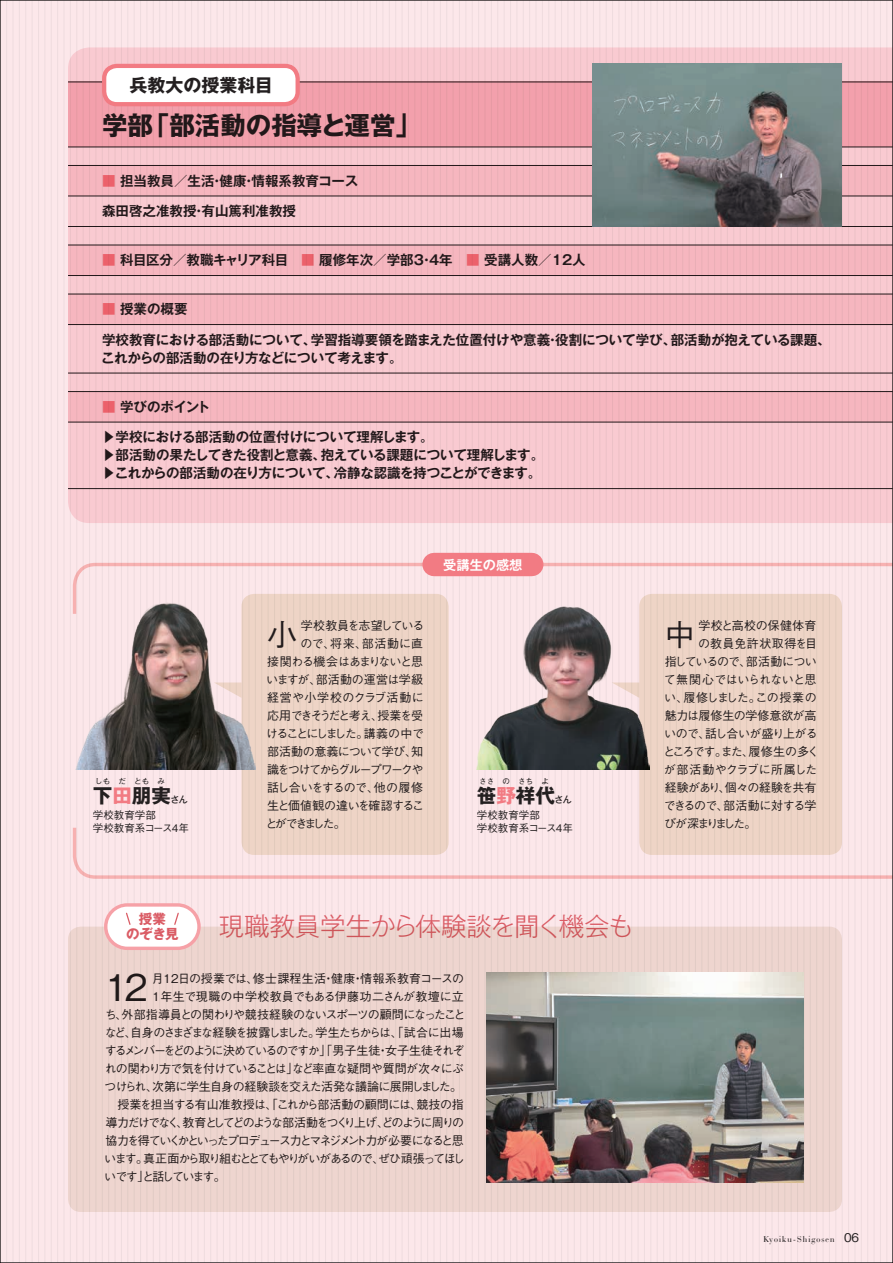
<style>
.page{position:relative;width:893px;height:1263px;background:#fce7ea}
.page>*{position:absolute;margin:0;border:0;box-sizing:border-box;transform-origin:0 0}
.t1{font:500 36.6px "Gothic BBB Pr 6 N";color:#231f20}
.t2{font:500 30px "Gothic BBB Pr 6 N";color:#231f20}
.t3{font:300 25.5px "Gothic MB101 Pr 6 N";letter-spacing:-.02em;color:#da5c65}
.t4{font:700 25.5px "Gothic MB101 Pr 6 N";color:#231f20}
.t5{font:700 19.5px "Gothic MB101 Pro";color:#231f20}
.t6{font:700 18px "Gothic MB101 Pr 6 N";color:#231f20}
.t7{font:700 13.5px/18px "Gothic MB101 Pr 6 N De";letter-spacing:-.005em;color:#231f20}
.t8{font:700 13.5px/15px "Gothic MB101 Pr 6 N";letter-spacing:-.03em;color:#da5c65;text-align:center}
.t9{font:700 13.2px "Gothic MB101 Pr 6 N De";color:#fff}
.t10{font:500 12px "Gothic BBB Pr 6 N";letter-spacing:-.065em;color:#231f20}
.t11{font:500 12px "Gothic BBB Pr 6 N";letter-spacing:-.085em;color:#231f20}
.t12{font:500 12px "Gothic BBB Pr 6 N";letter-spacing:-.125em;color:#231f20}
.t13{font:500 12px "Gothic BBB Pr 6 N";letter-spacing:-.13em;color:#231f20}
.t14{font:500 12px "Gothic BBB Pr 6 N";letter-spacing:-.145em;color:#231f20}
.t15{font:500 12px "Gothic BBB Pr 6 N";letter-spacing:-.045em;color:#231f20}
.t16{font:500 12px "Gothic BBB Pr 6 N";letter-spacing:.02em;color:#231f20}
.t17{font:500 12px "Gothic BBB Pr 6 N";letter-spacing:-.15em;color:#231f20}
.t18{font:500 12px "Gothic BBB Pr 6 N";letter-spacing:-.025em;color:#231f20}
.t19{font:500 12px "Gothic BBB Pr 6 N";letter-spacing:-.135em;color:#231f20}
.t20{font:500 12px "Gothic BBB Pr 6 N";letter-spacing:.005em;color:#231f20}
.t21{font:500 12px "Gothic BBB Pr 6 N";letter-spacing:.01em;color:#231f20}
.t22{font:500 12px "Gothic BBB Pr 6 N";letter-spacing:-.115em;color:#231f20}
.t23{font:500 12px "Gothic BBB Pr 6 N";letter-spacing:-.055em;color:#231f20}
.t24{font:500 12px "Gothic BBB Pr 6 N";letter-spacing:-.01em;color:#231f20}
.t25{font:500 12px "Gothic BBB Pr 6 N";letter-spacing:-.04em;color:#231f20}
.t26{font:500 12px "Gothic BBB Pr 6 N";letter-spacing:-.02em;color:#231f20}
.t27{font:500 12px "Gothic BBB Pr 6 N";letter-spacing:.035em;color:#231f20}
.t28{font:500 12px "Gothic BBB Pr 6 N";letter-spacing:.03em;color:#231f20}
.t29{font:500 12px "Gothic BBB Pr 6 N";letter-spacing:-.165em;color:#231f20}
.t30{font:500 12px "Gothic BBB Pr 6 N";letter-spacing:-.205em;color:#231f20}
.t31{font:500 10.5px/13.5px "Gothic BBB Pro";color:#231f20}
.t32{font:9px "Bauer Bodoni BT";letter-spacing:.12em;color:#231f20}
.t33{font:500 9px "Gothic MB101 Pro";color:#231f20}
.t34{font:700 7.5px "Gothic MB101 Pro";color:#231f20}
.s1{color:#f27b83}
.s2{font-family:"Gothic BBB Pro";font-weight:500;font-size:12px}
</style>
<div class="page">
<svg style="left:68px;top:47px;width:823px;height:476px;background:#f5c7ce"></svg>
<div style="left:68px;top:82px;width:825px;height:65px;background:#f3a0ac"></div>
<svg style="left:68px;top:166px;width:823px;height:256px;background:#f3bdc5"></svg>
<hr style="left:68px;top:82px;width:825px;height:1px;background:#231f20">
<hr style="left:68px;top:147px;width:825px;height:1px;background:#231f20">
<hr style="left:68px;top:165px;width:825px;height:1px;background:#231f20">
<hr style="left:68px;top:196px;width:825px;height:1px;background:#231f20">
<hr style="left:68px;top:226px;width:825px;height:1px;background:#231f20">
<hr style="left:68px;top:245px;width:825px;height:1px;background:#231f20">
<hr style="left:68px;top:275px;width:825px;height:1px;background:#231f20">
<hr style="left:68px;top:294px;width:825px;height:1px;background:#231f20">
<hr style="left:68px;top:324px;width:825px;height:1px;background:#231f20">
<hr style="left:68px;top:373px;width:825px;height:1px;background:#231f20">
<hr style="left:68px;top:488px;width:825px;height:1px;background:#231f20">
<hr style="left:68px;top:391px;width:825px;height:1px;background:#231f20">
<hr style="left:68px;top:422px;width:825px;height:1px;background:#231f20">
<div style="left:639px;top:594px;width:203px;height:261px;background:#eed4c6;border-radius:13px"></div>
<div style="left:241px;top:594px;width:208px;height:261px;background:#eed4c6;border-radius:13px"></div>
<img style="left:75px;top:615px;width:181px;height:155px">
<img style="left:477px;top:615px;width:173px;height:155px">
<div style="left:68px;top:927px;width:774px;height:285px;background:#eed5cf;border-radius:13px"></div>
<svg style="left:73px;top:561px;width:818px;height:54px"></svg>
<svg style="left:73px;top:826px;width:818px;height:54px"></svg>
<svg style="left:612px;top:682px;width:27px;height:16px"></svg>
<svg style="left:214px;top:682px;width:27px;height:16px"></svg>
<img style="left:487px;top:972px;width:316px;height:210px">
<div style="left:104px;top:66px;width:194px;height:38px;background:#fff;border-radius:13px"></div>
<div style="left:102px;top:64px;width:198px;height:42px;border:4px solid #f27b83;border-radius:13px"></div>
<img style="left:593px;top:64px;width:249px;height:162px">
<div style="left:434px;top:553px;width:98px;height:23px;background:#f27b83"></div>
<div style="left:106px;top:905px;width:93px;height:43px;background:#fff;border-radius:22px"></div>
<div style="left:104px;top:903px;width:97px;height:47px;border:3px solid #f6a1a7;border-radius:22px"></div>
<svg style="left:126px;top:912px;width:5px;height:13px"></svg>
<svg style="left:174px;top:912px;width:5px;height:13px"></svg>
<h3 class="t6" style="left:130px;top:70px;width:145px">兵教大の授業科目</h3>
<h3 class="t4" style="left:102px;top:105px;width:320px">学部「部活動の指導と運営」</h3>
<p class="t7" style="left:102px;top:171px;width:258px"><span class="s1">■</span> 担当教員／生活・健康・情報系教育コース</p>
<p class="t7" style="left:102px;top:202px;width:195px">森田啓之准教授・有山篤利准教授</p>
<p class="t7" style="left:102px;top:251px;width:485px"><span class="s1">■</span> 科目区分／教職キャリア科目　<span class="s1">■</span> 履修年次／学部3・4年　<span class="s1">■</span> 受講人数／12人</p>
<p class="t7" style="left:102px;top:300px;width:87px"><span class="s1">■</span> 授業の概要</p>
<p class="t7" style="left:101px;top:330px;width:731px">学校教育における部活動について、学習指導要領を踏まえた位置付けや意義・役割について学び、部活動が抱えている課題、これからの部活動の在り方などについて考えます。</p>
<p class="t7" style="left:102px;top:397px;width:110px"><span class="s1">■</span> 学びのポイント</p>
<p class="t7" style="left:102px;top:428px;width:444px">▶学校における部活動の位置付けについて理解します。<br>▶部活動の果たしてきた役割と意義、抱えている課題について理解します。▶これからの部活動の在り方について、冷静な認識を持つことができます。</p>
<p class="t9" style="left:443px;top:553px;width:81px">受講生の感想</p>
<p class="t34" style="left:95px;top:775px;width:16px">しも</p>
<p class="t34" style="left:118px;top:775px;width:9px">だ</p>
<p class="t34" style="left:134px;top:775px;width:16px">とも</p>
<p class="t34" style="left:157px;top:775px;width:9px">み</p>
<h3 class="t5" style="left:93px;top:780px;width:79px">下<span class="s1">田</span>朋実</h3>
<p class="t33" style="left:171px;top:792px;width:19px">さん</p>
<p class="t31" style="left:93px;top:807px;width:97px">学校教育学部<br>学校教育系コース4年</p>
<h2 class="t2" style="left:267px;top:610px;width:31px">小</h2>
<p class="t11" style="left:301px;top:616px;width:125px">学校教員を志望している</p>
<p class="t28" style="left:300px;top:634px;width:124px">ので、将来、部活動に直</p>
<p class="t11" style="left:267px;top:652px;width:158px">接関わる機会はあまりないと思</p>
<p class="t24" style="left:266px;top:670px;width:158px">いますが、部活動の運営は学級</p>
<p class="t27" style="left:267px;top:688px;width:158px">経営や小学校のクラブ活動に</p>
<p class="t22" style="left:267px;top:706px;width:158px">応用できそうだと考え、授業を受</p>
<p class="t19" style="left:266px;top:724px;width:160px">けることにしました。講義の中で</p>
<p class="t25" style="left:267px;top:742px;width:158px">部活動の意義について学び、知</p>
<p class="t19" style="left:267px;top:760px;width:158px">識をつけてからグループワークや</p>
<p class="t15" style="left:267px;top:778px;width:158px">話し合いをするので、他の履修</p>
<p class="t15" style="left:267px;top:796px;width:159px">生と価値観の違いを確認するこ</p>
<p class="t30" style="left:265px;top:814px;width:82px">とができました。</p>
<p class="t34" style="left:479px;top:775px;width:16px">ささ</p>
<p class="t34" style="left:502px;top:775px;width:9px">の</p>
<p class="t34" style="left:518px;top:775px;width:16px">さち</p>
<p class="t34" style="left:541px;top:775px;width:9px">よ</p>
<h3 class="t5" style="left:477px;top:780px;width:79px">笹<span class="s1">野</span>祥代</h3>
<p class="t33" style="left:555px;top:792px;width:19px">さん</p>
<p class="t31" style="left:477px;top:807px;width:97px">学校教育学部<br>学校教育系コース4年</p>
<p class="t8" style="left:126px;top:911px;width:54px">授業<br>のぞき見</p>
<h3 class="t3" style="left:219px;top:905px;width:417px">現職教員学生から体験談を聞く機会も</h3>
<h1 class="t1" style="left:105px;top:957px;width:44px">12</h1>
<p class="t16" style="left:152px;top:968px;width:314px">月12日の授業では、修士課程生活・健康・情報系教育コースの</p>
<p class="t20" style="left:152px;top:986px;width:313px">1年生で現職の中学校教員でもある伊藤功二さんが教壇に立</p>
<p class="t11" style="left:104px;top:1004px;width:363px">ち、外部指導員との関わりや競技経験のないスポーツの顧問になったこと</p>
<p class="t13" style="left:104px;top:1022px;width:361px">など、自身のさまざまな経験を披露しました。学生たちからは、「試合に出場</p>
<p class="t12" style="left:105px;top:1040px;width:361px">するメンバーをどのように決めているのですか」「男子生徒・女子生徒それぞ</p>
<p class="t10" style="left:105px;top:1058px;width:361px">れの関わり方で気を付けていることは」など率直な疑問や質問が次々にぶ</p>
<p class="t10" style="left:105px;top:1076px;width:359px">つけられ、次第に学生自身の経験談を交えた活発な議論に展開しました。</p>
<p class="t18" style="left:105px;top:1094px;width:360px">　授業を担当する有山准教授は、「これから部活動の顧問には、競技の指</p>
<p class="t17" style="left:105px;top:1112px;width:360px">導力だけでなく、教育としてどのような部活動をつくり上げ、どのように周りの</p>
<p class="t14" style="left:105px;top:1130px;width:360px">協力を得ていくかといったプロデュース力とマネジメント力が必要になると思</p>
<p class="t12" style="left:105px;top:1148px;width:362px">います。真正面から取り組むととてもやりがいがあるので、ぜひ頑張ってほし</p>
<p class="t14" style="left:105px;top:1166px;width:123px">いです」と話しています。</p>
<h2 class="t2" style="left:665px;top:610px;width:31px">中</h2>
<p class="t16" style="left:698px;top:616px;width:119px">学校と高校の保健体育</p>
<p class="t21" style="left:698px;top:634px;width:121px">の教員免許状取得を目</p>
<p class="t11" style="left:665px;top:652px;width:154px">指しているので、部活動につい</p>
<p class="t15" style="left:664px;top:670px;width:154px">て無関心ではいられないと思</p>
<p class="t23" style="left:664px;top:688px;width:154px">い、履修しました。この授業の</p>
<p class="t26" style="left:665px;top:706px;width:153px">魅力は履修生の学修意欲が高</p>
<p class="t10" style="left:664px;top:724px;width:155px">いので、話し合いが盛り上がる</p>
<p class="t13" style="left:663px;top:742px;width:157px">ところです。また、履修生の多く</p>
<p class="t21" style="left:664px;top:760px;width:155px">が部活動やクラブに所属した</p>
<p class="t10" style="left:665px;top:778px;width:153px">経験があり、個々の経験を共有</p>
<p class="t11" style="left:664px;top:796px;width:154px">できるので、部活動に対する学</p>
<p class="t29" style="left:664px;top:814px;width:94px">びが深まりました。</p>
<p class="t32" style="left:764px;top:1233px;width:97px">Kyoiku-Shigosen <span class="s2">06</span></p>
</div>
